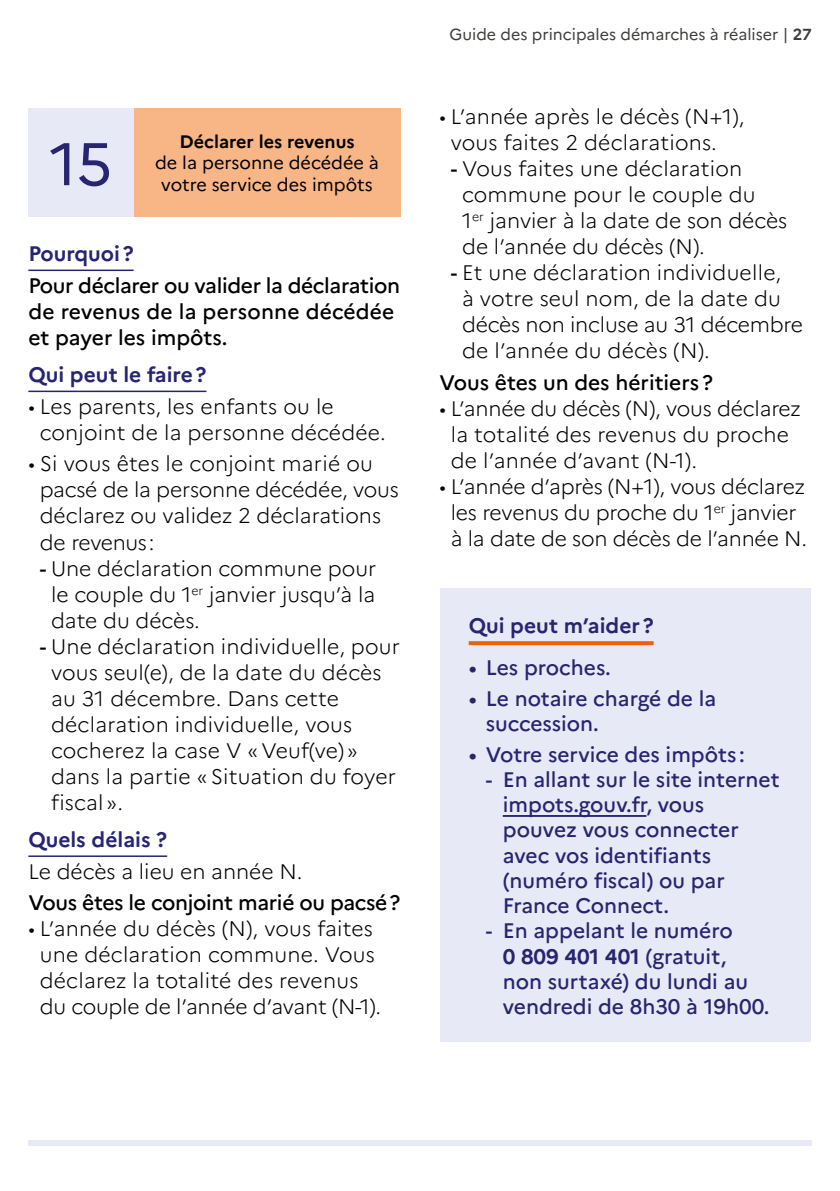
<style>
.page{position:relative;width:840px;height:1191px;background:#fff}
.page>*{position:absolute;margin:0;border:0;box-sizing:border-box;transform-origin:0 0}
.t1{font:60px "Marianne";color:#272571}
.t2{font:300 21px/26px "Marianne";letter-spacing:.005em;color:#000}
.t3{font:500 21px/25.2px "Marianne";color:#272571}
.t4{font:500 21px/26px "Marianne";letter-spacing:-.015em;color:#000}
.t5{font:700 21px "Marianne";color:#272571}
.t6{font:18px/21.6px "Marianne";color:#000;text-align:center}
.t7{font:16px "Marianne";color:#3c3c3b}
.s1{font-weight:700}
.s2{font-weight:500}
</style>
<div class="page">
<div style="left:440px;top:588px;width:370px;height:454px;background:#e7eaf6"></div>
<svg style="left:468px;top:641px;width:185px;height:4px"></svg>
<hr style="left:502px;top:815px;width:144px;height:2px;background:#272571">
<hr style="left:28px;top:269px;width:105px;height:2px;background:#272571">
<hr style="left:28px;top:390px;width:178px;height:2px;background:#272571">
<hr style="left:28px;top:855px;width:139px;height:2px;background:#272571">
<div style="left:28px;top:108px;width:106px;height:109px;background:#e7eaf6"></div>
<div style="left:134px;top:108px;width:266px;height:109px;background:#f8b686"></div>
<div style="left:28px;top:1140px;width:783px;height:5px;background:#e7eaf6"></div>
<p class="t1" style="left:50px;top:118px;width:64px">15</p>
<p class="t6" style="left:155px;top:129px;width:225px"><span class="s1">Déclarer les revenus<br></span>de la personne décédée à votre service des impôts</p>
<p class="t5" style="left:28px;top:237px;width:107px">Pourquoi?</p>
<p class="t4" style="left:28px;top:270px;width:373px">Pour déclarer ou valider la déclaration de revenus de la personne décédée et payer les impôts.</p>
<p class="t5" style="left:28px;top:358px;width:179px">Qui peut le faire?</p>
<p class="t2" style="left:40px;top:391px;width:347px;text-indent:-11px">• Les parents, les enfants ou le conjoint de la personne décédée.</p>
<p class="t2" style="left:40px;top:449px;width:360px;text-indent:-11px">• Si vous êtes le conjoint marié ou pacsé de la personne décédée, vous déclarez ou validez 2 déclarations de revenus:</p>
<p class="t2" style="left:51px;top:553px;width:326px;text-align:justify;text-indent:-11px"><span class="s2">-</span> Une déclaration commune pour le couple du 1<sup>er</sup> janvier jusqu’à la date du décès.</p>
<p class="t2" style="left:51px;top:631px;width:350px;text-indent:-11px"><span class="s2">-</span> Une déclaration individuelle, pour vous seul(e), de la date du décès au 31 décembre. Dans cette déclaration individuelle, vous cocherez la case V «Veuf(ve) » dans la partie «Situation du foyer fiscal ».</p>
<p class="t5" style="left:28px;top:823px;width:140px">Quels délais ?</p>
<p class="t2" style="left:28px;top:856px;width:275px">Le décès a lieu en année N.</p>
<p class="t4" style="left:28px;top:888px;width:373px">Vous êtes le conjoint marié ou pacsé?</p>
<p class="t2" style="left:28px;top:914px;width:354px;text-align:center">• L’année du décès (N), vous faites une déclaration commune. Vous déclarez la totalité des revenus<br>du couple de l’année d’avant (N-1).</p>
<p class="t7" style="left:449px;top:22px;width:363px">Guide des principales démarches à réaliser | <span class="s1">27</span></p>
<p class="t2" style="left:450px;top:102px;width:295px;text-indent:-11px">• L’année après le décès (N+1), vous faites 2 déclarations.</p>
<p class="t2" style="left:462px;top:154px;width:326px;text-indent:-11px"><span class="s2">-</span> Vous faites une déclaration commune pour le couple du<br>1<sup>er</sup> janvier à la date de son décès de l’année du décès (N).</p>
<p class="t2" style="left:462px;top:258px;width:342px;text-indent:-11px"><span class="s2">-</span> Et une déclaration individuelle,<br>à votre seul nom, de la date du décès non incluse au 31 décembre de l’année du décès (N).</p>
<p class="t4" style="left:439px;top:368px;width:275px">Vous êtes un des héritiers?</p>
<p class="t2" style="left:450px;top:394px;width:351px;text-indent:-11px">• L’année du décès (N), vous déclarez la totalité des revenus du proche de l’année d’avant (N-1).</p>
<p class="t2" style="left:439px;top:472px;width:369px;text-align:center">• L’année d’après (N+1), vous déclarez les revenus du proche du 1<sup>er</sup> janvier<br>à la date de son décès de l’année N.</p>
<p class="t5" style="left:468px;top:609px;width:186px">Qui peut m’aider?</p>
<p class="t3" style="left:468px;top:653px;width:144px">• Les proches.</p>
<p class="t3" style="left:485px;top:684px;width:232px;text-indent:-17px">• Le notaire chargé de la succession.</p>
<p class="t3" style="left:468px;top:740px;width:277px">• Votre service des impôts :</p>
<p class="t3" style="left:485px;top:765px;width:295px">- En allant sur le site internet</p>
<p class="t3" style="left:502px;top:790px;width:237px">impots.gouv.fr, vous pouvez vous connecter avec vos identifiants (numéro fiscal) ou par<br>France Connect.</p>
<p class="t3" style="left:502px;top:916px;width:268px;text-indent:-17px">- En appelant le numéro<br><span class="s1">0 809 401 401</span> (gratuit, non surtaxé) du lundi au vendredi de 8h30 à 19h00.</p>
</div>
